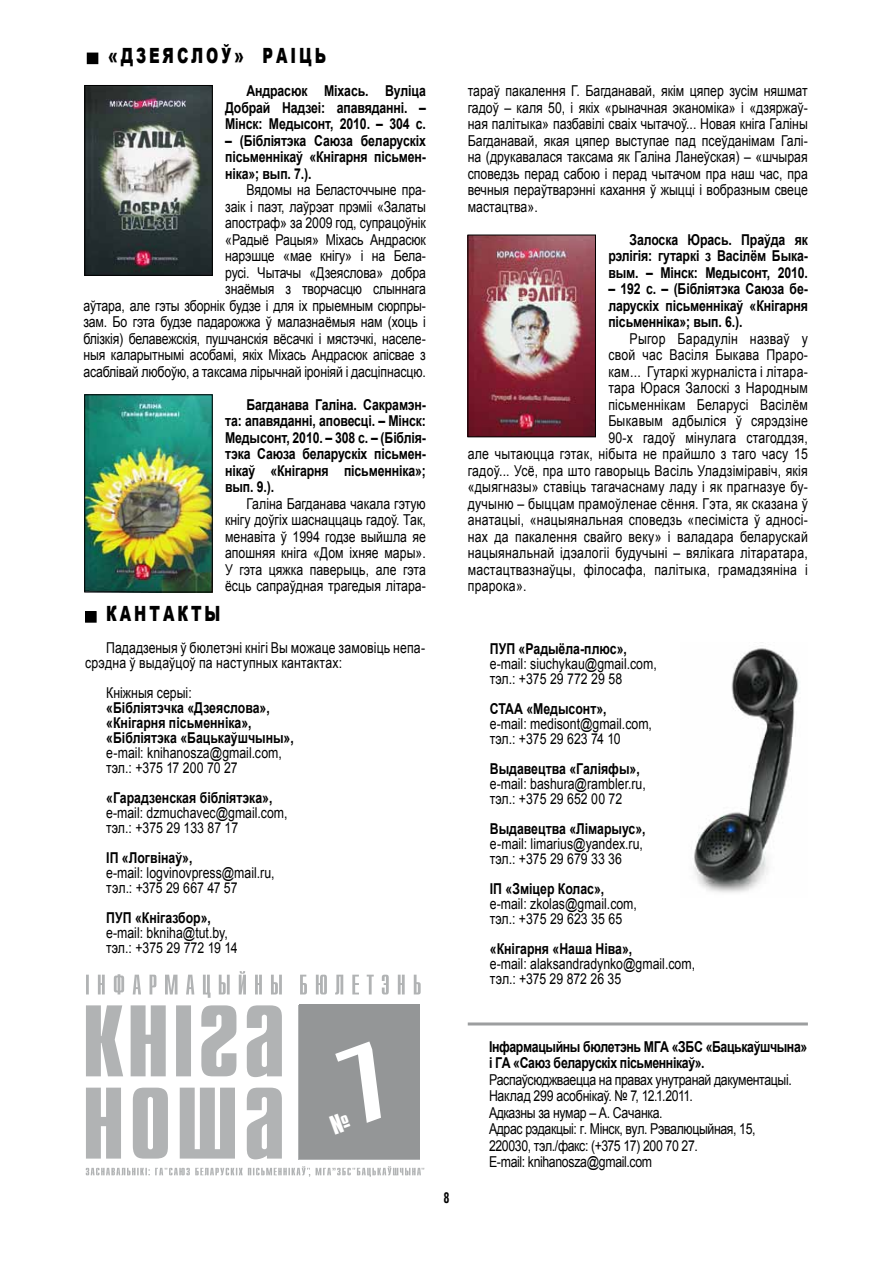
<style>
.page{position:relative;width:893px;height:1263px;background:#fff}
.page>*{position:absolute;margin:0;border:0;box-sizing:border-box;transform-origin:0 0}
.t1{font:900 21px "Arial";letter-spacing:.2em;color:#000;scale:.7 1}
.t2{font:15px/16.5px "Arial";color:#000;scale:.82 1}
.t3{font:700 15px/16.5px "Arial";letter-spacing:-.01em;color:#000;text-align:justify;scale:.82 1}
.t4{font:15px "Arial";letter-spacing:.02em;color:#000;scale:.82 1}
.t5{font:15px/16.5px "Arial";letter-spacing:-.03em;color:#000;scale:.82 1}
.t6{font:700 15px/16.5px "Arial";letter-spacing:-.03em;color:#000;scale:.82 1}
.t7{font:700 15px "Helios Cond";color:#000;scale:.82 1}
</style>
<div class="page">
<svg style="left:86px;top:1005px;width:196px;height:154px"></svg>
<svg style="left:86px;top:971px;width:335px;height:27px"></svg>
<svg style="left:86px;top:1166px;width:338px;height:11px"></svg>
<hr style="left:468px;top:1022px;width:340px;height:3px;background:#9c9e9f">
<img style="left:693px;top:642px;width:106px;height:251px">
<div style="left:86px;top:612px;width:10px;height:10px;background:#000"></div>
<div style="left:85px;top:611px;width:12px;height:12px;border:2px solid #000"></div>
<div style="left:300px;top:1004px;width:120px;height:155px;background:#949697"></div>
<div style="left:88px;top:53px;width:10px;height:10px;background:#000"></div>
<div style="left:87px;top:53px;width:11px;height:11px;border:2px solid #000"></div>
<img style="left:87px;top:87px;width:123px;height:186px">
<div style="left:85px;top:85px;width:127px;height:190px;border:1px solid #000"></div>
<img style="left:470px;top:237px;width:124px;height:198px">
<div style="left:468px;top:235px;width:128px;height:202px;border:1px solid #000"></div>
<img style="left:87px;top:397px;width:123px;height:193px">
<h1 class="t1" style="left:108px;top:41px;width:259px">«д зеяс лоў » Раіц</h1>
<h1 class="t1" style="left:315px;top:41px;width:18px">ь</h1>
<p class="t3" style="left:225px;top:83px;width:246px;text-indent:21px">Андрасюк Міхась. Вуліца Добрай Надзеі: апавяданні. – Мінск: Медысонт, 2010. – 304 с.</p>
<p class="t3" style="left:225px;top:133px;width:246px">– (Бібліятэка Саюза беларускіх пісьменнікаў «Кнігарня пісьмен&shy;ніка»; вып. 7.).</p>
<p class="t2" style="left:83px;top:182px;width:419px;text-align:right">Вядомы на Беласточчыне пра-<br>заік і паэт, лаўрэат прэміі «Залаты<br>апостраф» за 2009 год, супрацоўнік<br>«Радыё Рацыя» Міхась Андрасюк<br>нарэшце «мае кнігу» і на Бела-<br>русі. Чытачы «Дзеяслова» добра<br>знаёмыя з творчасцю слыннага<br>аўтара, але гэты зборнік будзе і для іх прыемным сюрпры&shy;зам. Бо гэта будзе падарожжа ў малазнаёмыя нам (хоць і блізкія) белавежскія, пушчанскія вёсачкі і мястэчкі, населе&shy;ныя каларытнымі асобамі, якіх Міхась Андрасюк апісвае з асаблівай любоўю, а таксама лірычнай іроніяй і дасціпнасцю.</p>
<p class="t3" style="left:225px;top:397px;width:246px;text-indent:21px">Багданава Галіна. Сакрамэн&shy;та: апавяданні, аповесці. – Мінск:<br>Медысонт, 2010. – 308 с. – (Біблія&shy;тэка Саюза беларускіх пісьмен&shy;нікаў «Кнігарня пісьменніка»; вып. 9.).</p>
<p class="t2" style="left:225px;top:495px;width:246px;text-align:justify;text-indent:21px">Галіна Багданава чакала гэтую кнігу доўгіх шаснаццаць гадоў. Так, менавіта ў 1994 годзе выйшла яе апошняя кніга «Дом іхняе мары».<br>У гэта цяжка паверыць, але гэта ёсць сапраўдная трагедыя літара-</p>
<h1 class="t1" style="left:106px;top:599px;width:162px">КАН ТАКТЫ</h1>
<p class="t2" style="left:85px;top:640px;width:416px;line-height:15px;text-indent:21px">Пададзеныя ў бюлетэні кнігі Вы можаце замовіць непа&shy;срэдна ў выдаўцоў па наступных кантактах:</p>
<p class="t2" style="left:106px;top:685px;width:106px">Кніжныя серыі:</p>
<p class="t3" style="left:106px;top:701px;width:230px;line-height:15px;text-align:left">«Бібліятэчка «Дзеяслова», «Кнігарня пісьменніка», «Бібліятэка «Бацькаўшчыны»,</p>
<p class="t2" style="left:106px;top:745px;width:216px;line-height:15px">e-mail: knihanosza@gmail.com, тэл.: +375 17 200 70 27</p>
<p class="t3" style="left:106px;top:790px;width:204px">«Гарадзенская бібліятэка»,</p>
<p class="t2" style="left:106px;top:805px;width:223px;line-height:15px">e-mail: dzmuchavec@gmail.com, тэл.: +375 29 133 87 17</p>
<p class="t3" style="left:106px;top:850px;width:107px">ІП «Логвінаў»,</p>
<p class="t2" style="left:106px;top:865px;width:207px;line-height:15px">e-mail: logvinovpress@mail.ru, тэл.: +375 29 667 47 57</p>
<p class="t3" style="left:106px;top:910px;width:129px">ПУП «Кнігазбор»,</p>
<p class="t2" style="left:106px;top:925px;width:162px;line-height:15px">e-mail: bkniha@tut.by, тэл.: +375 29 772 19 14</p>
<p class="t2" style="left:468px;top:83px;width:416px;text-align:justify">тараў пакалення Г. Багданавай, якім цяпер зусім няшмат гадоў – каля 50, і якіх «рыначная эканоміка» і «дзяржаў&shy;ная палітыка» пазбавілі сваіх чытачоў... Новая кніга Галіны Багданавай, якая цяпер выступае пад псеўданімам Галі&shy;на (друкавалася таксама як Галіна Ланеўская) – «шчырая споведзь перад сабою і перад чытачом пра наш час, пра вечныя пераўтварэнні кахання ў жыцці і вобразным свеце мастацтва».</p>
<p class="t3" style="left:608px;top:232px;width:245px;text-indent:21px">Залоска Юрась. Праўда як рэлігія: гутаркі з Васілём Быка&shy;вым. – Мінск: Медысонт, 2010.</p>
<p class="t3" style="left:608px;top:281px;width:245px">– 192 с. – (Бібліятэка Саюза бе&shy;ларускіх пісьменнікаў «Кнігарня пісьменніка»; вып. 6.).</p>
<p class="t4" style="left:630px;top:329px;width:219px">Рыгор Барадулін назваў у</p>
<p class="t4" style="left:608px;top:345px;width:245px">свой час Васіля Быкава Праро-</p>
<p class="t4" style="left:608px;top:362px;width:245px">кам... Гутаркі журналіста і літара-</p>
<p class="t4" style="left:608px;top:378px;width:245px">тара Юрася Залоскі з Народным</p>
<p class="t4" style="left:608px;top:395px;width:245px">пісьменнікам Беларусі Васілём</p>
<p class="t4" style="left:608px;top:411px;width:245px">Быкавым адбыліся ў сярэдзіне</p>
<p class="t4" style="left:608px;top:428px;width:245px">90-х гадоў мінулага стагоддзя,</p>
<p class="t4" style="left:468px;top:444px;width:416px">але чытаюцца гэтак, нібыта не прайшло з таго часу 15</p>
<p class="t4" style="left:468px;top:461px;width:416px">гадоў... Усё, пра што гаворыць Васіль Уладзіміравіч, якія</p>
<p class="t4" style="left:468px;top:477px;width:416px">«дыягназы» ставіць тагачаснаму ладу і як прагназуе бу-</p>
<p class="t4" style="left:468px;top:494px;width:416px">дучыню – быццам прамоўленае сёння. Гэта, як сказана ў</p>
<p class="t4" style="left:468px;top:510px;width:416px">анатацыі, «нацыянальная споведзь «песіміста ў адносі-</p>
<p class="t4" style="left:468px;top:527px;width:416px">нах да пакалення свайго веку» і валадара беларускай</p>
<p class="t4" style="left:468px;top:543px;width:416px">нацыянальнай ідэалогіі будучыні – вялікага літаратара,</p>
<p class="t4" style="left:468px;top:560px;width:416px">мастацтвазнаўцы, філосафа, палітыка, грамадзяніна і</p>
<p class="t4" style="left:468px;top:576px;width:73px">прарока».</p>
<p class="t3" style="left:490px;top:641px;width:169px">ПУП «Радыёла-плюс»,</p>
<p class="t2" style="left:490px;top:656px;width:205px;line-height:15px">e-mail: siuchykau@gmail.com, тэл.: +375 29 772 29 58</p>
<p class="t3" style="left:490px;top:701px;width:144px">СТАА «Медысонт»,</p>
<p class="t2" style="left:490px;top:716px;width:199px;line-height:15px">e-mail: medisont@gmail.com, тэл.: +375 29 623 74 10</p>
<p class="t3" style="left:490px;top:761px;width:184px">Выдавецтва «Галіяфы»,</p>
<p class="t2" style="left:490px;top:776px;width:192px;line-height:15px">e-mail: bashura@rambler.ru, тэл.: +375 29 652 00 72</p>
<p class="t3" style="left:490px;top:821px;width:192px">Выдавецтва «Лімарыус»,</p>
<p class="t2" style="left:490px;top:836px;width:188px;line-height:15px">e-mail: limarius@yandex.ru, тэл.: +375 29 679 33 36</p>
<p class="t3" style="left:490px;top:881px;width:141px">ІП «Зміцер Колас»,</p>
<p class="t2" style="left:490px;top:896px;width:181px;line-height:15px">e-mail: zkolas@gmail.com, тэл.: +375 29 623 35 65</p>
<p class="t3" style="left:490px;top:941px;width:175px">«Кнігарня «Наша Ніва»,</p>
<p class="t2" style="left:490px;top:956px;width:252px;line-height:15px">e-mail: alaksandradynko@gmail.com, тэл.: +375 29 872 26 35</p>
<p class="t7" style="left:443px;top:1189px;width:9px">8</p>
<p class="t6" style="left:489px;top:1039px;width:390px">Інфармацыйны бюлетэнь МГА «ЗБС «Бацькаўшчына» і ГА «Саюз беларускіх пісьменнікаў».</p>
<p class="t5" style="left:489px;top:1071px;width:371px">Распаўсюджваецца на правах унутранай дакументацыі.<br>Наклад 299 асобнікаў. № 7, 12.1.2011.<br>Адказны за нумар – А. Сачанка.<br>Адрас рэдакцыі: г. Мінск, вул. Рэвалюцыйная, 15, 220030, тэл./факс: (+375 17) 200 70 27.<br>E-mail: knihanosza@gmail.com</p>
</div>
